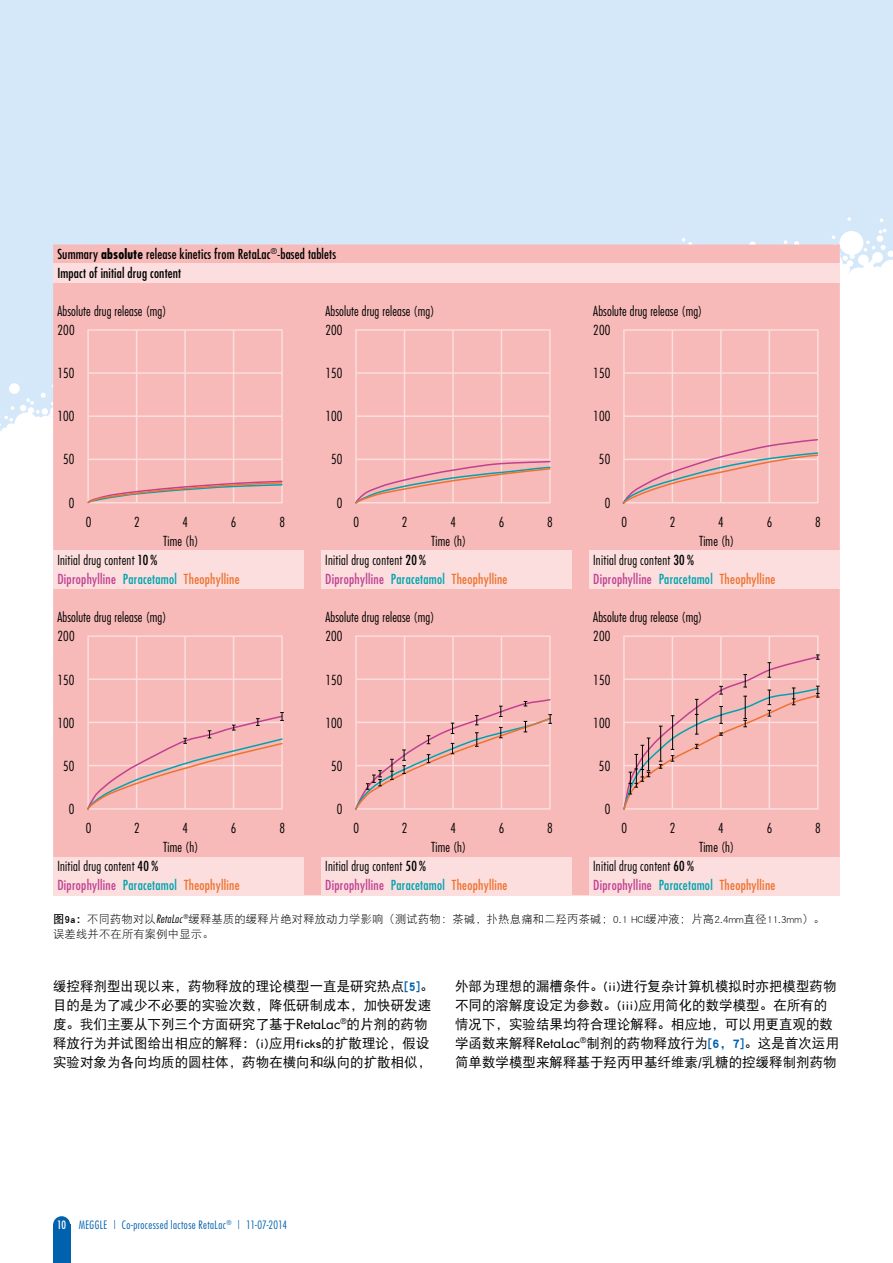
<style>
.page{position:relative;width:893px;height:1263px;background:#fff}
.page>*{position:absolute;margin:0;border:0;box-sizing:border-box;transform-origin:0 0}
.t1{font:300 condensed 13.5px/19.2px "Futura";letter-spacing:.01em;color:#000}
.t2{font:13.5px/19.2px "DFP Hei W5";color:#000}
.t3{font:condensed 13.5px/19.2px "Futura";letter-spacing:.01em;color:#000}
.t4{font:11.25px/15px "DFP Hei W3";letter-spacing:.02em;color:#000}
.t5{font:300 condensed 11.25px "Futura";letter-spacing:.04em;color:#0061ad}
.s1{font-weight:700}
.s2{font-weight:400}
.s3{font-weight:400;color:#c14091}
.s4{font-weight:400;color:#00a3af}
.s5{font-weight:400;color:#ee7230}
.s6{font-family:"DFP Hei W7"}
.s7{font-family:"Futura";font-weight:300;font-style:italic;font-stretch:condensed}
.s8{font-family:"DFP Hei W9";color:#0061ad}
.s9{font-family:"Futura"}
.s10{font-weight:400;color:#fff}
</style>
<div class="page">
<div style="left:0;top:0;width:893px;height:455px;background:#d4e8f9"></div>
<svg style="left:0;top:217px;width:893px;height:238px"></svg>
<div style="left:53px;top:1225px;width:17px;height:38px;background:#0061ad"></div>
<div style="left:53px;top:1216px;width:17px;height:17px;background:#0061ad;border-radius:50%"></div>
<div style="left:53px;top:244px;width:787px;height:651px;background:#f7bab9"></div>
<div style="left:53px;top:264px;width:787px;height:19px;background:#fbdedd"></div>
<div style="left:53px;top:551px;width:251px;height:38px;background:#fbdedd"></div>
<div style="left:53px;top:857px;width:251px;height:38px;background:#fbdedd"></div>
<div style="left:321px;top:551px;width:251px;height:38px;background:#fbdedd"></div>
<div style="left:321px;top:857px;width:251px;height:38px;background:#fbdedd"></div>
<div style="left:589px;top:551px;width:251px;height:38px;background:#fbdedd"></div>
<div style="left:589px;top:857px;width:251px;height:38px;background:#fbdedd"></div>
<div style="left:87px;top:329px;width:196px;height:174px;border:2px solid #fbdedd"></div>
<hr style="left:184px;top:330px;width:2px;height:173px;background:#fbdedd">
<hr style="left:233px;top:330px;width:1px;height:173px;background:#fbdedd">
<hr style="left:136px;top:330px;width:1px;height:173px;background:#fbdedd">
<hr style="left:88px;top:372px;width:194px;height:2px;background:#fbdedd">
<hr style="left:88px;top:415px;width:194px;height:2px;background:#fbdedd">
<hr style="left:88px;top:459px;width:194px;height:1px;background:#fbdedd">
<div style="left:87px;top:635px;width:196px;height:175px;border:2px solid #fbdedd"></div>
<hr style="left:184px;top:636px;width:2px;height:173px;background:#fbdedd">
<hr style="left:233px;top:636px;width:1px;height:173px;background:#fbdedd">
<hr style="left:136px;top:636px;width:1px;height:173px;background:#fbdedd">
<hr style="left:88px;top:678px;width:194px;height:2px;background:#fbdedd">
<div style="left:355px;top:329px;width:196px;height:174px;border:2px solid #fbdedd"></div>
<hr style="left:452px;top:330px;width:2px;height:173px;background:#fbdedd">
<hr style="left:501px;top:330px;width:1px;height:173px;background:#fbdedd">
<hr style="left:404px;top:330px;width:1px;height:173px;background:#fbdedd">
<hr style="left:356px;top:372px;width:194px;height:2px;background:#fbdedd">
<hr style="left:356px;top:415px;width:194px;height:2px;background:#fbdedd">
<hr style="left:356px;top:459px;width:194px;height:1px;background:#fbdedd">
<div style="left:355px;top:635px;width:196px;height:175px;border:2px solid #fbdedd"></div>
<hr style="left:452px;top:636px;width:2px;height:173px;background:#fbdedd">
<hr style="left:501px;top:636px;width:1px;height:173px;background:#fbdedd">
<hr style="left:404px;top:636px;width:1px;height:173px;background:#fbdedd">
<hr style="left:356px;top:678px;width:194px;height:2px;background:#fbdedd">
<div style="left:623px;top:329px;width:196px;height:174px;border:2px solid #fbdedd"></div>
<hr style="left:720px;top:330px;width:2px;height:173px;background:#fbdedd">
<hr style="left:769px;top:330px;width:1px;height:173px;background:#fbdedd">
<hr style="left:672px;top:330px;width:1px;height:173px;background:#fbdedd">
<hr style="left:624px;top:372px;width:194px;height:2px;background:#fbdedd">
<hr style="left:624px;top:415px;width:194px;height:2px;background:#fbdedd">
<hr style="left:720px;top:636px;width:2px;height:173px;background:#fbdedd">
<hr style="left:769px;top:636px;width:1px;height:173px;background:#fbdedd">
<hr style="left:672px;top:636px;width:1px;height:173px;background:#fbdedd">
<svg style="left:86px;top:480px;width:197px;height:25px;background:#e9b1b1"></svg>
<svg style="left:354px;top:460px;width:197px;height:45px;background:#edb5b5"></svg>
<svg style="left:86px;top:712px;width:198px;height:99px;background:#f1b8b8"></svg>
<svg style="left:621px;top:438px;width:198px;height:67px;background:#f0b7b7"></svg>
<svg style="left:354px;top:698px;width:198px;height:113px;background:#f0b7b6"></svg>
<svg style="left:622px;top:654px;width:198px;height:157px;background:#efb6b5"></svg>
<p class="t3" style="left:57px;top:244px;width:280px">Summary <span class="s1">absolute</span> release kinetics from RetaLac<sup>®</sup>-based tablets<br>Impact of initial drug content</p>
<p class="t1" style="left:58px;top:301px;width:110px">Absolute drug release (mg)</p>
<p class="t1" style="left:325px;top:301px;width:110px">Absolute drug release (mg)</p>
<p class="t1" style="left:593px;top:301px;width:110px">Absolute drug release (mg)</p>
<p class="t1" style="left:57px;top:320px;width:19px">200</p>
<p class="t1" style="left:325px;top:320px;width:19px">200</p>
<p class="t1" style="left:593px;top:320px;width:19px">200</p>
<p class="t1" style="left:57px;top:363px;width:19px">150</p>
<p class="t1" style="left:325px;top:363px;width:19px">150</p>
<p class="t1" style="left:593px;top:363px;width:19px">150</p>
<p class="t1" style="left:57px;top:407px;width:19px">100</p>
<p class="t1" style="left:325px;top:407px;width:19px">100</p>
<p class="t1" style="left:593px;top:407px;width:19px">100</p>
<p class="t1" style="left:63px;top:450px;width:13px">50</p>
<p class="t1" style="left:331px;top:450px;width:13px">50</p>
<p class="t1" style="left:599px;top:450px;width:13px">50</p>
<p class="t1" style="left:69px;top:493px;width:7px">0</p>
<p class="t1" style="left:337px;top:493px;width:7px">0</p>
<p class="t1" style="left:605px;top:493px;width:7px">0</p>
<p class="t1" style="left:86px;top:512px;width:7px">0</p>
<p class="t1" style="left:134px;top:512px;width:7px">2</p>
<p class="t1" style="left:182px;top:512px;width:7px">4</p>
<p class="t1" style="left:231px;top:512px;width:7px">6</p>
<p class="t1" style="left:279px;top:512px;width:7px">8</p>
<p class="t1" style="left:354px;top:512px;width:7px">0</p>
<p class="t1" style="left:402px;top:512px;width:7px">2</p>
<p class="t1" style="left:450px;top:512px;width:7px">4</p>
<p class="t1" style="left:499px;top:512px;width:7px">6</p>
<p class="t1" style="left:547px;top:512px;width:7px">8</p>
<p class="t1" style="left:621px;top:512px;width:7px">0</p>
<p class="t1" style="left:670px;top:512px;width:7px">2</p>
<p class="t1" style="left:718px;top:512px;width:7px">4</p>
<p class="t1" style="left:767px;top:512px;width:7px">6</p>
<p class="t1" style="left:815px;top:512px;width:7px">8</p>
<p class="t1" style="left:163px;top:531px;width:37px">Time (h)</p>
<p class="t1" style="left:431px;top:531px;width:37px">Time (h)</p>
<p class="t1" style="left:699px;top:531px;width:37px">Time (h)</p>
<p class="t1" style="left:57px;top:550px;width:184px">Initial drug content <span class="s2">10 %<br></span><span class="s3">Diprophylline</span> <span class="s4">Paracetamol</span> <span class="s5">Theophylline</span></p>
<p class="t1" style="left:325px;top:550px;width:184px">Initial drug content <span class="s2">20 %<br></span><span class="s3">Diprophylline</span> <span class="s4">Paracetamol</span> <span class="s5">Theophylline</span></p>
<p class="t1" style="left:593px;top:550px;width:184px">Initial drug content <span class="s2">30 %<br></span><span class="s3">Diprophylline</span> <span class="s4">Paracetamol</span> <span class="s5">Theophylline</span></p>
<p class="t1" style="left:58px;top:607px;width:110px">Absolute drug release (mg)</p>
<p class="t1" style="left:325px;top:607px;width:110px">Absolute drug release (mg)</p>
<p class="t1" style="left:593px;top:607px;width:110px">Absolute drug release (mg)</p>
<p class="t1" style="left:57px;top:627px;width:19px">200</p>
<p class="t1" style="left:325px;top:627px;width:19px">200</p>
<p class="t1" style="left:593px;top:627px;width:19px">200</p>
<p class="t1" style="left:57px;top:670px;width:19px">150</p>
<p class="t1" style="left:325px;top:670px;width:19px">150</p>
<p class="t1" style="left:593px;top:670px;width:19px">150</p>
<p class="t1" style="left:57px;top:713px;width:19px">100</p>
<p class="t1" style="left:325px;top:713px;width:19px">100</p>
<p class="t1" style="left:593px;top:713px;width:19px">100</p>
<p class="t1" style="left:63px;top:756px;width:13px">50</p>
<p class="t1" style="left:331px;top:756px;width:13px">50</p>
<p class="t1" style="left:599px;top:756px;width:13px">50</p>
<p class="t1" style="left:69px;top:799px;width:7px">0</p>
<p class="t1" style="left:337px;top:799px;width:7px">0</p>
<p class="t1" style="left:605px;top:799px;width:7px">0</p>
<p class="t1" style="left:86px;top:818px;width:7px">0</p>
<p class="t1" style="left:134px;top:818px;width:7px">2</p>
<p class="t1" style="left:182px;top:818px;width:7px">4</p>
<p class="t1" style="left:231px;top:818px;width:7px">6</p>
<p class="t1" style="left:279px;top:818px;width:7px">8</p>
<p class="t1" style="left:354px;top:818px;width:7px">0</p>
<p class="t1" style="left:402px;top:818px;width:7px">2</p>
<p class="t1" style="left:450px;top:818px;width:7px">4</p>
<p class="t1" style="left:499px;top:818px;width:7px">6</p>
<p class="t1" style="left:547px;top:818px;width:7px">8</p>
<p class="t1" style="left:621px;top:818px;width:7px">0</p>
<p class="t1" style="left:670px;top:818px;width:7px">2</p>
<p class="t1" style="left:718px;top:818px;width:7px">4</p>
<p class="t1" style="left:767px;top:818px;width:7px">6</p>
<p class="t1" style="left:815px;top:818px;width:7px">8</p>
<p class="t1" style="left:163px;top:837px;width:37px">Time (h)</p>
<p class="t1" style="left:431px;top:837px;width:37px">Time (h)</p>
<p class="t1" style="left:699px;top:837px;width:37px">Time (h)</p>
<p class="t1" style="left:57px;top:856px;width:184px">Initial drug content <span class="s2">40 %<br></span><span class="s3">Diprophylline</span> <span class="s4">Paracetamol</span> <span class="s5">Theophylline</span></p>
<p class="t1" style="left:325px;top:856px;width:184px">Initial drug content <span class="s2">50 %<br></span><span class="s3">Diprophylline</span> <span class="s4">Paracetamol</span> <span class="s5">Theophylline</span></p>
<p class="t1" style="left:593px;top:856px;width:184px">Initial drug content <span class="s2">60 %<br></span><span class="s3">Diprophylline</span> <span class="s4">Paracetamol</span> <span class="s5">Theophylline</span></p>
<p class="t4" style="left:53px;top:911px;width:773px"><span class="s6">图9a：</span>不同药物对以<span class="s7">RetaLac</span> <sup>®</sup>缓释基质的缓释片绝对释放动力学影响（测试药物：茶碱，扑热息痛和二羟丙茶碱；0.1 HCl缓冲液；片高2.4mm直径11.3mm）。误差线并不在所有案例中显示。</p>
<p class="t2" style="left:53px;top:976px;width:382px">缓控释剂型出现以来，药物释放的理论模型一直是研究热点<span class="s8">[5]</span>。目的是为了减少不必要的实验次数，降低研制成本，加快研发速度。我们主要从下列三个方面研究了基于<span class="s9">RetaLac</span><sup>®</sup>的片剂的药物释放行为并试图给出相应的解释：(i)应用ficks的扩散理论，假设实验对象为各向均质的圆柱体，药物在横向和纵向的扩散相似，</p>
<p class="t2" style="left:455px;top:976px;width:385px">外部为理想的漏槽条件。(ii)进行复杂计算机模拟时亦把模型药物不同的溶解度设定为参数。(iii)应用简化的数学模型。在所有的情况下，实验结果均符合理论解释。相应地，可以用更直观的数学函数来解释<span class="s9">RetaLac</span><sup>®</sup>制剂的药物释放行为<span class="s8">[6，7]</span>。这是首次运用简单数学模型来解释基于羟丙甲基纤维素/乳糖的控缓释制剂药物</p>
<p class="t5" style="left:57px;top:1218px;width:232px"><span class="s10">10</span> MEGGLE | Co-processed lactose RetaLac<sup>®</sup> | 11-07-2014</p>
</div>
